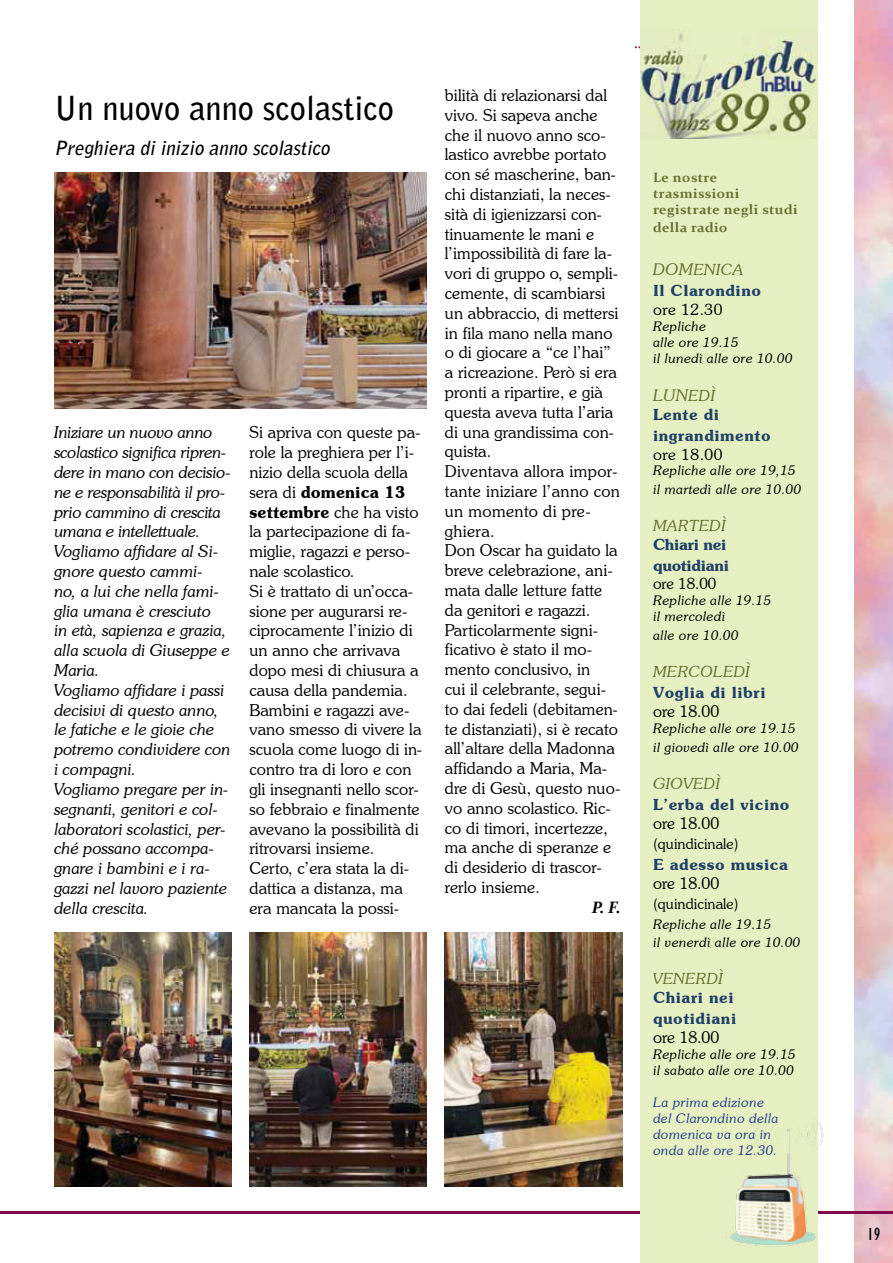
<style>
.page{position:relative;width:893px;height:1263px;background:#fff}
.page>*{position:absolute;margin:0;border:0;box-sizing:border-box;transform-origin:0 0}
.t1{font:700 33px "Bell Gothic Std";color:#000}
.t2{font:italic 700 19.5px "Bell Gothic Std";color:#000}
.t3{font:condensed 18px "Gill Sans";color:#000}
.t4{font:300 16.5px/19.8px "Souvenir IT Cby BT";letter-spacing:.005em;color:#000}
.t5{font:italic 300 16.5px/19.8px "Souvenir IT Cby BT";letter-spacing:.005em;color:#000}
.t6{font:italic 700 16.5px "Constantia";color:#000}
.t7{font:300 16.2px "Souvenir IT Cby BT";color:#000}
.t8{font:italic 300 16.2px "Souvenir IT Cby BT";color:#697230}
.t9{font:600 15.45px/21.1px "Souvenir IT Cby BT";letter-spacing:.03em;color:#1f4068}
.t10{font:italic 300 15.45px "Souvenir IT Cby BT";letter-spacing:.03em;color:#697230}
.t11{font:300 15.45px "Souvenir IT Cby BT";letter-spacing:.03em;color:#000}
.t12{font:600 15.45px/21.1px "Souvenir IT Cby BT";letter-spacing:-.02em;color:#1f4068}
.t13{font:300 14.7px "Souvenir IT Cby BT";color:#000}
.t14{font:700 13.5px/16.2px "Constantia";letter-spacing:.03em;color:#697230}
.t15{font:italic 300 13.2px/15.9px "Souvenir IT Cby BT";letter-spacing:.03em;color:#000}
.t16{font:italic 300 13.2px/15.9px "Souvenir IT Cby BT";letter-spacing:.03em;color:#25408e}
.s1{font-weight:600}
.s2{font-weight:300;font-style:italic;font-size:16.2px;color:#697230}
.s3{font-weight:300;font-style:italic;color:#697230}
.s4{font-size:15.45px}
</style>
<div class="page">
<img style="left:854px;top:0;width:39px;height:1263px">
<hr style="left:0;top:1212px;width:893px;height:2px;background:#810a49">
<img style="left:54px;top:172px;width:373px;height:236px">
<img style="left:54px;top:932px;width:177px;height:254px">
<img style="left:249px;top:932px;width:178px;height:254px">
<div style="left:640px;top:0;width:178px;height:1263px;background:#e7f0c2"></div>
<img style="left:640px;top:30px;width:178px;height:108px">
<img style="left:696px;top:1121px;width:130px;height:126px">
<img style="left:445px;top:932px;width:177px;height:254px">
<h1 class="t1" style="left:54px;top:95px;width:342px">Un nuovo anno scolastico</h1>
<p class="t2" style="left:54px;top:140px;width:281px">Preghiera di inizio anno scolastico</p>
<p class="t5" style="left:54px;top:424px;width:178px">Iniziare un nuovo anno scolastico significa ripren&shy;dere in mano con decisio&shy;ne e responsabilità il pro&shy;prio cammino di crescita umana e intellettuale.<br>Vogliamo affidare al Si&shy;gnore questo cammi-<br>no, a lui che nella fami&shy;glia umana è cresciuto<br>in età, sapienza e grazia, alla scuola di Giuseppe e<br>Maria.<br>Vogliamo affidare i passi decisivi di questo anno, le fatiche e le gioie che potremo condividere con i compagni.<br>Vogliamo pregare per in&shy;segnanti, genitori e col&shy;laboratori scolastici, per&shy;ché possano accompa&shy;gnare i bambini e i ra&shy;gazzi nel lavoro paziente della crescita.</p>
<p class="t4" style="left:249px;top:424px;width:174px">Si apriva con queste pa&shy;role la preghiera per l’i&shy;nizio della scuola della sera di <span class="s1">domenica 13 settembre</span> che ha visto la partecipazione di fa&shy;miglie, ragazzi e perso&shy;nale scolastico.<br>Si è trattato di un’occa&shy;sione per augurarsi re&shy;ciprocamente l’inizio di un anno che arrivava dopo mesi di chiusura a causa della pandemia.<br>Bambini e ragazzi ave&shy;vano smesso di vivere la scuola come luogo di in&shy;contro tra di loro e con gli insegnanti nello scor&shy;so febbraio e finalmente avevano la possibilità di ritrovarsi insieme.<br>Certo, c’era stata la di&shy;dattica a distanza, ma era mancata la possi-</p>
<p class="t4" style="left:445px;top:86px;width:177px">bilità di relazionarsi dal vivo. Si sapeva anche che il nuovo anno sco&shy;lastico avrebbe portato con sé mascherine, ban&shy;chi distanziati, la neces&shy;sità di igienizzarsi con&shy;tinuamente le mani e l’impossibilità di fare la&shy;vori di gruppo o, sempli&shy;cemente, di scambiarsi un abbraccio, di mettersi in fila mano nella mano o di giocare a “ce l’hai” a ricreazione. Però si era pronti a ripartire, e già questa aveva tutta l’aria di una grandissima con&shy;quista.<br>Diventava allora impor&shy;tante iniziare l’anno con un momento di pre&shy;ghiera.<br>Don oscar ha guidato la breve celebrazione, ani&shy;mata dalle letture fatte da genitori e ragazzi.<br>Particolarmente signi&shy;ficativo è stato il mo&shy;mento conclusivo, in<br>cui il celebrante, segui&shy;to dai fedeli (debitamen&shy;te distanziati), si è recato all’altare della Madonna affidando a Maria, Ma&shy;dre di Gesù, questo nuo&shy;vo anno scolastico. Ric&shy;co di timori, incertezze, ma anche di speranze e di desiderio di trascor&shy;rerlo insieme.</p>
<p class="t6" style="left:592px;top:901px;width:31px">P. F.</p>
<p class="t14" style="left:653px;top:171px;width:146px">Le nostre trasmissioni registrate negli studi</p>
<p class="t14" style="left:653px;top:221px;width:76px">della radio</p>
<p class="t9" style="left:653px;top:260px;width:109px"><span class="s2">DOM</span><span class="s3">ENICA<br></span>Il Clarondino</p>
<p class="t11" style="left:653px;top:303px;width:71px">ore 12.30</p>
<p class="t15" style="left:653px;top:319px;width:141px">Repliche<br>alle ore 19.15<br>il lunedì alle ore 10.00</p>
<p class="t8" style="left:653px;top:389px;width:64px">LUN<span class="s4">EDì</span></p>
<p class="t9" style="left:653px;top:405px;width:119px">Lente di ingrandimento</p>
<p class="t11" style="left:653px;top:448px;width:71px">ore 18.00</p>
<p class="t15" style="left:653px;top:463px;width:150px;line-height:18.5px">Repliche alle ore 19,15 il martedì alle ore 10.00</p>
<p class="t10" style="left:653px;top:520px;width:74px">MARTEDì</p>
<p class="t12" style="left:653px;top:535px;width:78px">Chiari nei quotidiani</p>
<p class="t11" style="left:653px;top:578px;width:65px">ore 18.00</p>
<p class="t15" style="left:653px;top:594px;width:120px">Repliche alle 19.15 il mercoledì</p>
<p class="t15" style="left:653px;top:628px;width:87px">alle ore 10.00</p>
<p class="t10" style="left:653px;top:665px;width:98px">MERCOLEDì</p>
<p class="t9" style="left:653px;top:683px;width:114px">Voglia di libri</p>
<p class="t7" style="left:653px;top:705px;width:68px">ore 18.00</p>
<p class="t15" style="left:653px;top:720px;width:147px;line-height:18.5px">Repliche alle ore 19.15 il giovedì alle ore 10.00</p>
<p class="t10" style="left:653px;top:777px;width:69px">GIOVEDì</p>
<p class="t9" style="left:653px;top:795px;width:138px">L’erba del vicino</p>
<p class="t7" style="left:653px;top:817px;width:68px">ore 18.00</p>
<p class="t13" style="left:653px;top:838px;width:87px">(quindicinale)</p>
<p class="t9" style="left:653px;top:855px;width:137px">E adesso musica</p>
<p class="t7" style="left:653px;top:877px;width:68px">ore 18.00</p>
<p class="t13" style="left:653px;top:898px;width:87px">(quindicinale)</p>
<p class="t15" style="left:653px;top:916px;width:149px;line-height:18.5px">Repliche alle 19.15<br>il venerdì alle ore 10.00</p>
<p class="t10" style="left:653px;top:973px;width:71px">VENERDì</p>
<p class="t9" style="left:653px;top:988px;width:85px">Chiari nei quotidiani</p>
<p class="t7" style="left:653px;top:1031px;width:68px">ore 18.00</p>
<p class="t15" style="left:653px;top:1048px;width:144px">Repliche alle ore 19.15 il sabato alle ore 10.00</p>
<p class="t16" style="left:653px;top:1095px;width:127px">La prima edizione del Clarondino della domenica va ora in onda alle ore 12.30.</p>
<p class="t3" style="left:867px;top:1226px;width:15px">19</p>
</div>
